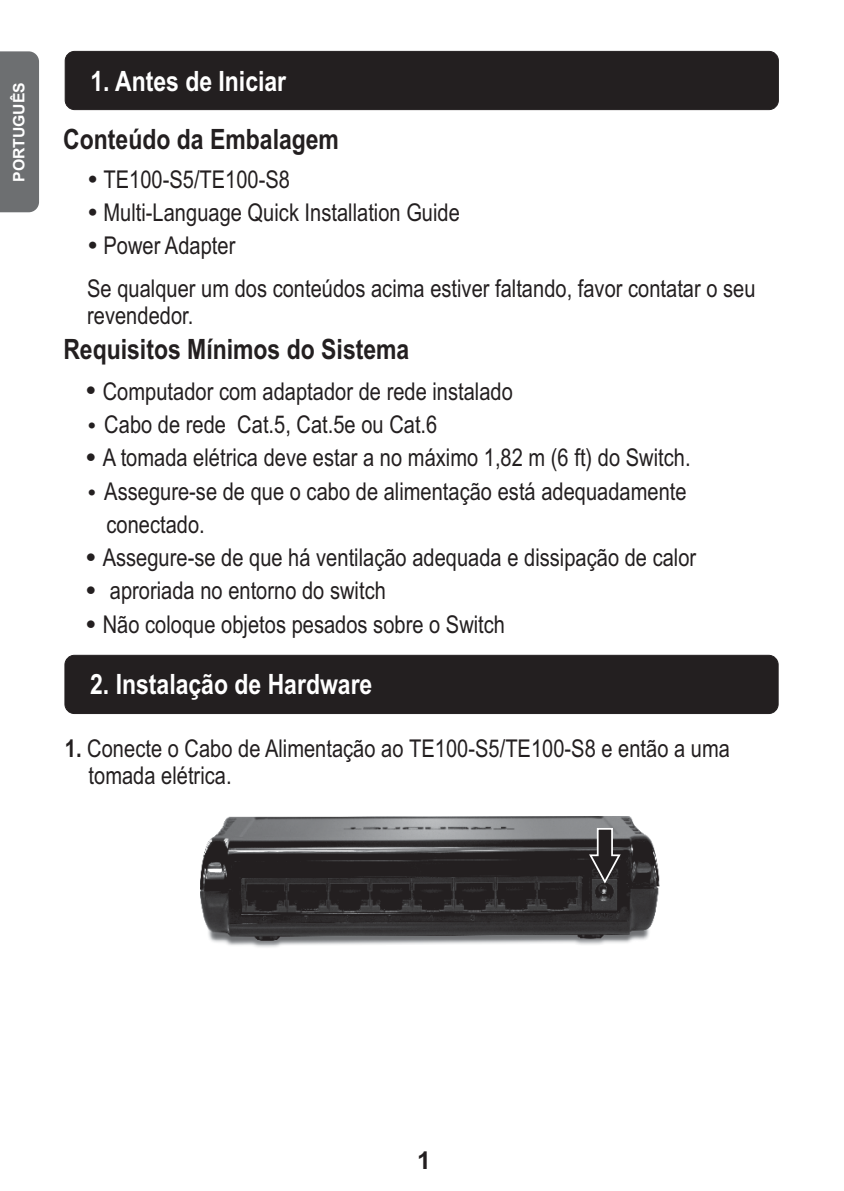
<style>
.page{position:relative;width:844px;height:1191px;background:#fff}
.page>*{position:absolute;margin:0;border:0;box-sizing:border-box;transform-origin:0 0}
.t1{font:700 28px "Arial Narrow";color:#231f20}
.t2{font:700 28px "Arial Narrow";color:#fff}
.t3{font:24.5px/33.2px "Arial Narrow";color:#231f20}
.t4{font:700 24.5px "Arial";color:#231f20}
.t5{font:700 15.75px "Arial";color:#fff}
.s1{font-weight:700}
</style>
<div class="page">
<div style="left:0;top:51px;width:39px;height:161px;background:#6d6f71"></div>
<div style="left:65px;top:51px;width:713px;height:59px;background:#231f20;border-radius:9px"></div>
<div style="left:65px;top:51px;width:713px;height:59px;border:1px solid #231f20;border-radius:9px"></div>
<div style="left:65px;top:655px;width:713px;height:58px;background:#231f20;border-radius:9px"></div>
<div style="left:65px;top:655px;width:713px;height:59px;border:1px solid #231f20;border-radius:9px"></div>
<img style="left:201px;top:816px;width:458px;height:131px">
<svg style="left:587px;top:827px;width:35px;height:58px"></svg>
<p class="t5" style="left:13px;top:182px;width:101px;rotate:-90deg">PORTUGUÊS</p>
<p class="t2" style="left:90px;top:70px;width:197px">1. Antes de Iniciar</p>
<p class="t1" style="left:63px;top:129px;width:277px">Conteúdo da Embalagem</p>
<p class="t3" style="left:103px;top:165px;width:188px">TE100-S5/TE100-S8</p>
<p class="t3" style="left:103px;top:198px;width:358px">Multi-Language Quick Installation Guide</p>
<p class="t3" style="left:87px;top:227px;width:669px;line-height:42.4px;text-indent:16px">Power Adapter<br>Se qualquer um dos conteúdos acima estiver faltando, favor contatar o seu</p>
<p class="t3" style="left:87px;top:301px;width:108px">revendedor.</p>
<p class="t1" style="left:63px;top:339px;width:347px">Requisitos Mínimos do Sistema</p>
<p class="t3" style="left:103px;top:376px;width:411px">Computador com adaptador de rede instalado</p>
<p class="t3" style="left:103px;top:410px;width:595px;text-indent:134px">Cat.5, Cat.5e ou Cat.6<br>A tomada elétrica deve estar a no máximo 1,82 m (6 ft) do Switch.<br>Assegure-se de que o cabo de alimentação está adequadamente conectado.<br>Assegure-se de que há ventilação adequada e dissipação de calor aproriada no entorno do switch<br>Não coloque objetos pesados sobre o Switch</p>
<p class="t3" style="left:104px;top:410px;width:123px">Cabo de rede</p>
<p class="t2" style="left:90px;top:674px;width:284px">2. Instalação de Hardware</p>
<p class="t3" style="left:89px;top:736px;width:642px;line-height:27.7px;text-indent:-24px"><span class="s1">1.</span> Conecte o Cabo de Alimentação ao TE100-S5/TE100-S8 e então a uma tomada elétrica.</p>
<p class="t4" style="left:417px;top:1151px;width:15px">1</p>
</div>
